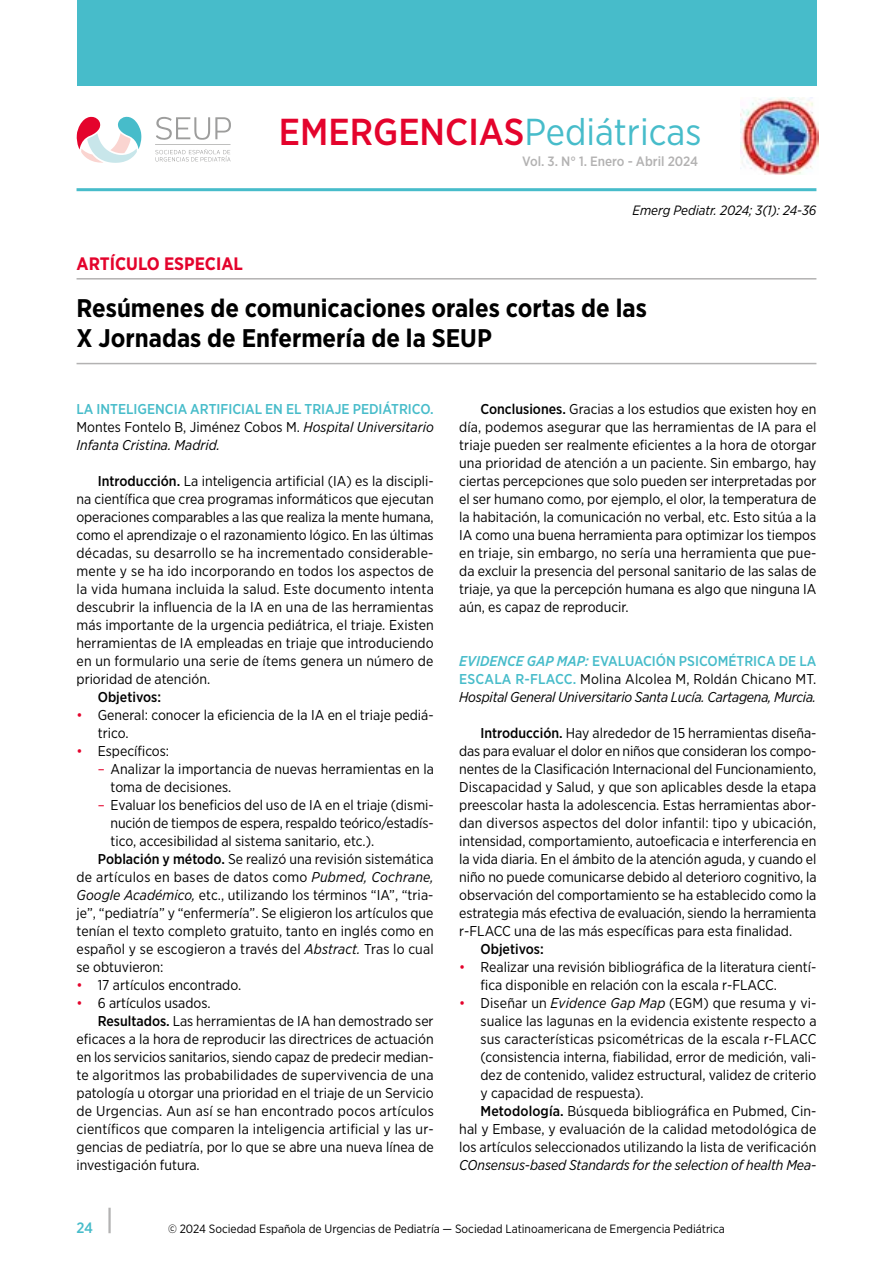
<style>
.page{position:relative;width:893px;height:1263px;background:#fff}
.page>*{position:absolute;margin:0;border:0;box-sizing:border-box;transform-origin:0 0}
.t1{font:500 37.5px "Gotham Narrow";color:#e4032c}
.t2{font:700 25.5px/30px "Gotham Narrow";color:#000}
.t3{font:700 18px "Gotham Narrow";color:#e4032c}
.t4{font:500 15px "Gotham Narrow";color:#47bcca}
.t5{font:14.25px/18px "Gotham Narrow";color:#000;text-align:justify}
.t6{font:italic 14.25px/18px "Gotham Narrow";letter-spacing:-.015em;color:#000;text-align:justify}
.t7{font:500 14.25px/18px "Gotham Narrow";color:#47bcca;text-align:justify}
.t8{font:14.25px "Gotham Narrow";letter-spacing:.02em;color:#000}
.t9{font:500 14.25px "Gotham Narrow";color:#000}
.t10{font:italic 13.5px "Gotham Narrow";color:#000}
.t11{font:500 13.5px "Gotham Narrow";color:#b3b2b2}
.t12{font:12px "Gotham Narrow";color:#000}
.s1{font-weight:400;color:#47bcca}
.s2{font-weight:400;color:#000}
.s3{font-weight:400;font-style:italic;color:#000}
.s4{font-weight:500}
.s5{color:#e4032c}
.s6{font-style:italic}
.s7{font-weight:500;color:#47bcca}
.s8{font-weight:500;font-style:normal;color:#47bcca}
.s9{font-style:normal}
</style>
<div class="page">
<hr style="left:108px;top:1208px;width:3px;height:25px;background:#b3b2b2">
<hr style="left:77px;top:188px;width:739px;height:3px;background:#47bcca">
<hr style="left:77px;top:363px;width:739px;height:1px;background:#b3b2b2">
<hr style="left:77px;top:278px;width:739px;height:2px;background:#b3b2b2">
<img style="left:741px;top:98px;width:78px;height:77px">
<svg style="left:77px;top:116px;width:64px;height:47px"></svg>
<svg style="left:155px;top:117px;width:76px;height:45px"></svg>
<div style="left:77px;top:0;width:739px;height:85px;background:#47bcca"></div>
<h1 class="t1" style="left:279px;top:108px;width:424px">EMERGENCIAS<span class="s1">Pediátricas</span></h1>
<p class="t11" style="left:522px;top:153px;width:178px">Vol. 3. N° 1. Enero - Abril 2024</p>
<p class="t10" style="left:632px;top:202px;width:185px">Emerg Pediatr. 2024; 3(1): 24-36</p>
<p class="t3" style="left:77px;top:252px;width:168px">ARTÍCULO ESPECIAL</p>
<h2 class="t2" style="left:77px;top:292px;width:572px">Resúmenes de comunicaciones orales cortas de las<br>X Jornadas de Enfermería de la SEUP</h2>
<p class="t7" style="left:77px;top:400px;width:359px">LA INTELIGENCIA ARTIFICIAL EN EL TRIAJE PEDIÁTRICO.<br><span class="s2">Montes Fontelo B, Jiménez Cobos M.</span> <span class="s3">Hospital Universitario Infanta Cristina. Madrid.</span></p>
<p class="t5" style="left:77px;top:472px;width:359px;text-indent:21px"><span class="s4">Introducción.</span> La inteligencia artificial (IA) es la discipli&shy;na científica que crea programas informáticos que ejecutan operaciones comparables a las que realiza la mente humana, como el aprendizaje o el razonamiento lógico. En las últimas décadas, su desarrollo se ha incrementado considerable&shy;mente y se ha ido incorporando en todos los aspectos de la vida humana incluida la salud. Este documento intenta descubrir la influencia de la IA en una de las herramientas más importante de la urgencia pediátrica, el triaje. Existen herramientas de IA empleadas en triaje que introduciendo en un formulario una serie de ítems genera un número de prioridad de atención.</p>
<p class="t9" style="left:98px;top:688px;width:65px">Objetivos:</p>
<p class="t5" style="left:98px;top:706px;width:337px;text-indent:-21px"><span class="s5">•</span> General: conocer la eficiencia de la IA en el triaje pediá&shy;trico.</p>
<p class="t5" style="left:77px;top:742px;width:94px"><span class="s5">•</span> Específicos:</p>
<p class="t5" style="left:111px;top:760px;width:325px;text-indent:-13px"><span class="s5">–</span> Analizar la importancia de nuevas herramientas en la toma de decisiones.</p>
<p class="t5" style="left:98px;top:796px;width:337px"><span class="s5">–</span> Evaluar los beneficios del uso de IA en el triaje (dismi-</p>
<p class="t5" style="left:111px;top:814px;width:325px">nución de tiempos de espera, respaldo teórico/estadís-</p>
<p class="t5" style="left:111px;top:832px;width:265px">tico, accesibilidad al sistema sanitario, etc.).</p>
<p class="t5" style="left:98px;top:850px;width:337px"><span class="s4">Población y método.</span> Se realizó una revisión sistemática</p>
<p class="t8" style="left:77px;top:868px;width:359px">de artículos en bases de datos como <span class="s6">Pubmed, Cochrane,</span></p>
<p class="t5" style="left:77px;top:886px;width:358px"><span class="s6">Google Académico,</span> etc., utilizando los términos “IA”, “tria-</p>
<p class="t5" style="left:77px;top:904px;width:358px">je”, “pediatría” y “enfermería”. Se eligieron los artículos que</p>
<p class="t5" style="left:77px;top:922px;width:359px">tenían el texto completo gratuito, tanto en inglés como en</p>
<p class="t5" style="left:77px;top:940px;width:359px">español y se escogieron a través del <span class="s6">Abstract.</span> Tras lo cual</p>
<p class="t5" style="left:77px;top:958px;width:88px">se obtuvieron:</p>
<p class="t5" style="left:77px;top:976px;width:166px"><span class="s5">•</span> 17 artículos encontrado.</p>
<p class="t5" style="left:77px;top:994px;width:136px"><span class="s5">•</span> 6 artículos usados.</p>
<p class="t5" style="left:98px;top:1012px;width:337px"><span class="s4">Resultados.</span> Las herramientas de IA han demostrado ser</p>
<p class="t5" style="left:77px;top:1030px;width:359px">eficaces a la hora de reproducir las directrices de actuación</p>
<p class="t5" style="left:77px;top:1048px;width:359px">en los servicios sanitarios, siendo capaz de predecir median-</p>
<p class="t5" style="left:77px;top:1066px;width:359px">te algoritmos las probabilidades de supervivencia de una</p>
<p class="t5" style="left:77px;top:1084px;width:359px">patología u otorgar una prioridad en el triaje de un Servicio</p>
<p class="t8" style="left:77px;top:1102px;width:359px">de Urgencias. Aun así se han encontrado pocos artículos</p>
<p class="t5" style="left:77px;top:1120px;width:359px">científicos que comparen la inteligencia artificial y las ur-</p>
<p class="t5" style="left:77px;top:1138px;width:359px">gencias de pediatría, por lo que se abre una nueva línea de</p>
<p class="t5" style="left:77px;top:1156px;width:125px">investigación futura.</p>
<p class="t5" style="left:459px;top:400px;width:359px;text-indent:21px"><span class="s4">Conclusiones.</span> Gracias a los estudios que existen hoy en día, podemos asegurar que las herramientas de IA para el triaje pueden ser realmente eficientes a la hora de otorgar una prioridad de atención a un paciente. Sin embargo, hay ciertas percepciones que solo pueden ser interpretadas por el ser humano como, por ejemplo, el olor, la temperatura de la habitación, la comunicación no verbal, etc. Esto sitúa a la IA como una buena herramienta para optimizar los tiempos en triaje, sin embargo, no sería una herramienta que pue&shy;da excluir la presencia del personal sanitario de las salas de triaje, ya que la percepción humana es algo que ninguna IA aún, es capaz de reproducir.</p>
<p class="t6" style="left:459px;top:652px;width:359px"><span class="s7">EVIDENCE GAP MAP:</span> <span class="s8">EVALUACIÓN PSICOMÉTRICA DE LA ESCALA R-FLACC.</span> <span class="s9">Molina Alcolea M, Roldán Chicano MT.<br></span>Hospital General Universitario Santa Lucía. Cartagena, Murcia.</p>
<p class="t5" style="left:459px;top:724px;width:359px;text-indent:21px"><span class="s4">Introducción.</span> Hay alrededor de 15 herramientas diseña&shy;das para evaluar el dolor en niños que consideran los compo&shy;nentes de la Clasificación Internacional del Funcionamiento, Discapacidad y Salud, y que son aplicables desde la etapa preescolar hasta la adolescencia. Estas herramientas abor&shy;dan diversos aspectos del dolor infantil: tipo y ubicación, intensidad, comportamiento, autoeficacia e interferencia en la vida diaria. En el ámbito de la atención aguda, y cuando el niño no puede comunicarse debido al deterioro cognitivo, la observación del comportamiento se ha establecido como la estrategia más efectiva de evaluación, siendo la herramienta r-FLACC una de las más específicas para esta finalidad.</p>
<p class="t9" style="left:480px;top:940px;width:65px">Objetivos:</p>
<p class="t5" style="left:480px;top:958px;width:337px;text-indent:-21px"><span class="s5">•</span> Realizar una revisión bibliográfica de la literatura cientí&shy;fica disponible en relación con la escala r-FLACC.</p>
<p class="t5" style="left:459px;top:994px;width:359px"><span class="s5">•</span> Diseñar un <span class="s6">Evidence Gap Map</span> (EGM) que resuma y vi-</p>
<p class="t5" style="left:480px;top:1012px;width:338px">sualice las lagunas en la evidencia existente respecto a</p>
<p class="t5" style="left:480px;top:1030px;width:338px">sus características psicométricas de la escala r-FLACC</p>
<p class="t5" style="left:480px;top:1048px;width:337px">(consistencia interna, fiabilidad, error de medición, vali-</p>
<p class="t5" style="left:480px;top:1066px;width:337px">dez de contenido, validez estructural, validez de criterio</p>
<p class="t5" style="left:480px;top:1084px;width:165px">y capacidad de respuesta).</p>
<p class="t5" style="left:480px;top:1102px;width:337px"><span class="s4">Metodología.</span> Búsqueda bibliográfica en Pubmed, Cin-</p>
<p class="t5" style="left:459px;top:1120px;width:359px">hal y Embase, y evaluación de la calidad metodológica de</p>
<p class="t5" style="left:459px;top:1138px;width:359px">los artículos seleccionados utilizando la lista de verificación</p>
<p class="t6" style="left:459px;top:1156px;width:359px">COnsensus-based Standards for the selection of health Mea-</p>
<p class="t4" style="left:77px;top:1218px;width:18px">24</p>
<p class="t12" style="left:168px;top:1221px;width:558px">© 2024 Sociedad Española de Urgencias de Pediatría — Sociedad Latinoamericana de Emergencia Pediátrica</p>
</div>
